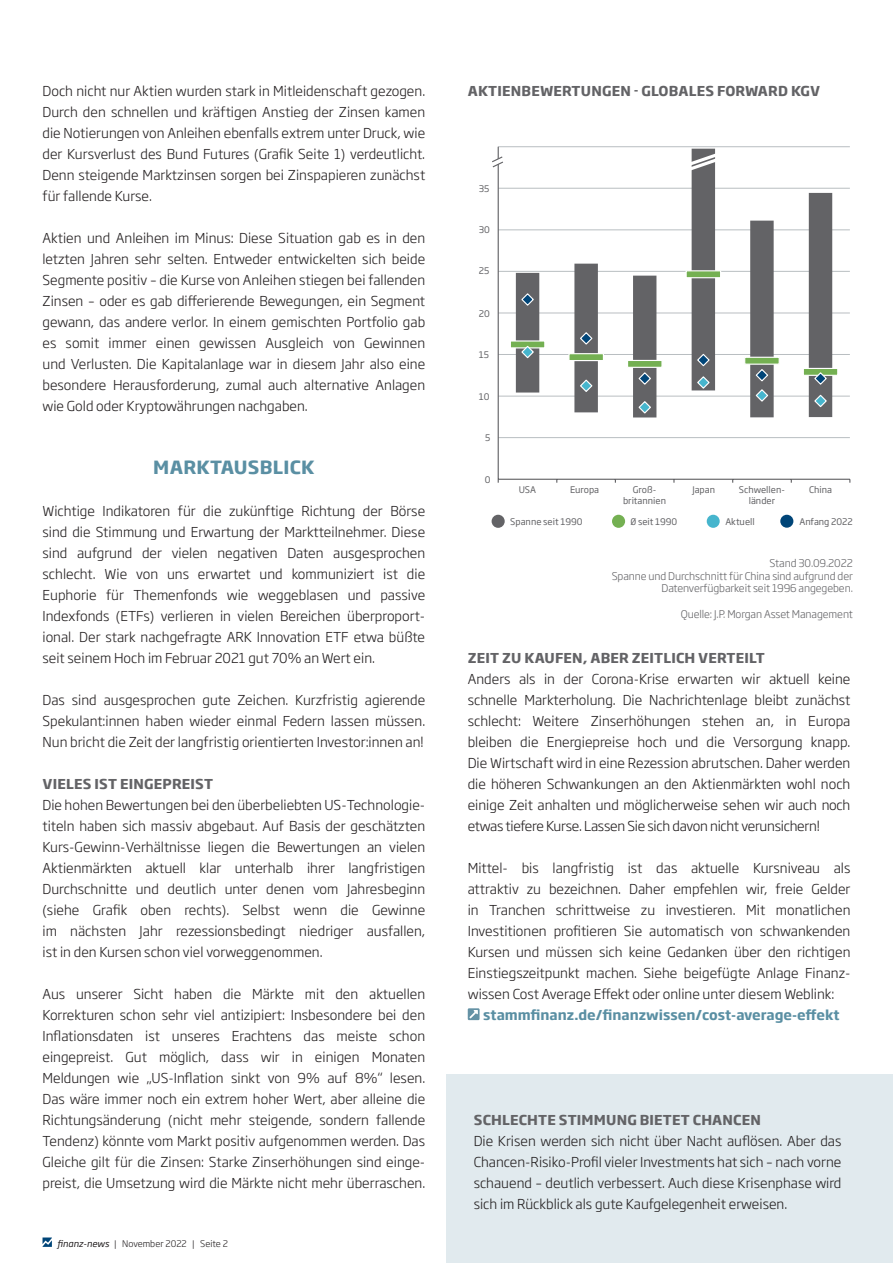
<style>
.page{position:relative;width:893px;height:1263px;background:#fff}
.page>*{position:absolute;margin:0;border:0;box-sizing:border-box;transform-origin:0 0}
.t1{font:700 18px "Soho Gothic Pro";letter-spacing:.015em;color:#5a8fa3}
.t2{font:300 13.5px/21px "Soho Gothic Pro";color:#231f20;text-align:justify}
.t3{font:700 13.5px "Soho Gothic Pro";letter-spacing:.015em;color:#636366}
.t4{font:700 13.5px "Soho Gothic Pro";color:#5a8fa3}
.t5{font:300 10.5px/12.6px "Soho Gothic Pro";letter-spacing:-.01em;color:#636366;text-align:right}
.t6{font:9px/10.8px "Soho Gothic Pro";color:#636366;text-align:center}
.t7{font:300 9px "Soho Gothic Pro";color:#231f20}
.s1{font-weight:400;font-style:italic}
</style>
<div class="page">
<svg style="left:43px;top:1237px;width:9px;height:10px"></svg>
<div style="left:447px;top:1075px;width:446px;height:188px;background:#e1eaee"></div>
<hr style="left:498px;top:146px;width:352px;height:1px;background:#b9bec1">
<hr style="left:498px;top:188px;width:352px;height:1px;background:#b9bec1">
<hr style="left:498px;top:230px;width:352px;height:1px;background:#b9bec1">
<hr style="left:498px;top:271px;width:352px;height:1px;background:#b9bec1">
<hr style="left:498px;top:313px;width:352px;height:1px;background:#b9bec1">
<hr style="left:498px;top:354px;width:352px;height:1px;background:#b9bec1">
<hr style="left:498px;top:396px;width:352px;height:1px;background:#b9bec1">
<hr style="left:498px;top:437px;width:352px;height:1px;background:#b9bec1">
<svg style="left:516px;top:149px;width:316px;height:268px"></svg>
<hr style="left:498px;top:147px;width:1px;height:332px;background:#636366">
<hr style="left:498px;top:479px;width:352px;height:1px;background:#636366">
<div style="left:510px;top:340px;width:35px;height:8px;background:#74b052;border:1px solid #fff"></div>
<div style="left:568px;top:353px;width:36px;height:8px;background:#74b052;border:1px solid #fff"></div>
<div style="left:627px;top:360px;width:36px;height:8px;background:#74b052;border:1px solid #fff"></div>
<div style="left:686px;top:270px;width:35px;height:8px;background:#74b052;border:1px solid #fff"></div>
<div style="left:744px;top:357px;width:36px;height:8px;background:#74b052;border:1px solid #fff"></div>
<div style="left:803px;top:368px;width:35px;height:8px;background:#74b052;border:1px solid #fff"></div>
<svg style="left:520px;top:292px;width:15px;height:15px"></svg>
<svg style="left:579px;top:331px;width:14px;height:15px"></svg>
<svg style="left:637px;top:371px;width:15px;height:15px"></svg>
<svg style="left:696px;top:353px;width:15px;height:14px"></svg>
<svg style="left:755px;top:368px;width:14px;height:14px"></svg>
<svg style="left:813px;top:372px;width:15px;height:14px"></svg>
<svg style="left:520px;top:345px;width:15px;height:14px"></svg>
<svg style="left:579px;top:378px;width:14px;height:15px"></svg>
<svg style="left:637px;top:400px;width:15px;height:15px"></svg>
<svg style="left:696px;top:375px;width:15px;height:15px"></svg>
<svg style="left:755px;top:388px;width:14px;height:15px"></svg>
<svg style="left:813px;top:394px;width:15px;height:14px"></svg>
<svg style="left:685px;top:152px;width:37px;height:20px"></svg>
<svg style="left:492px;top:153px;width:11px;height:17px"></svg>
<svg style="left:468px;top:1008px;width:12px;height:12px"></svg>
<div style="left:492px;top:515px;width:13px;height:13px;background:#636366;border-radius:50%"></div>
<div style="left:612px;top:515px;width:13px;height:13px;background:#74b052;border-radius:50%"></div>
<div style="left:707px;top:515px;width:13px;height:13px;background:#46b5cd;border-radius:50%"></div>
<div style="left:780px;top:515px;width:13px;height:13px;background:#004578;border-radius:50%"></div>
<p class="t2" style="left:43px;top:80px;width:384px">Doch nicht nur Aktien wurden stark in Mitleidenschaft gezogen.<br>Durch den schnellen und kräftigen Anstieg der Zinsen kamen die Notierungen von Anleihen ebenfalls extrem unter Druck, wie der Kursverlust des Bund Futures (Grafik Seite 1) verdeutlicht.<br>Denn steigende Marktzinsen sorgen bei Zinspapieren zunächst für fallende Kurse.</p>
<p class="t2" style="left:43px;top:227px;width:384px">Aktien und Anleihen im Minus: Diese Situation gab es in den letzten Jahren sehr selten. Entweder entwickelten sich beide Segmente positiv – die Kurse von Anleihen stiegen bei fallenden Zinsen – oder es gab differierende Bewegungen, ein Segment gewann, das andere verlor. In einem gemischten Portfolio gab es somit immer einen gewissen Ausgleich von Gewinnen und Verlusten. Die Kapitalanlage war in diesem Jahr also eine besondere Herausforderung, zumal auch alternative Anlagen wie Gold oder Kryptowährungen nachgaben.</p>
<h1 class="t1" style="left:153px;top:453px;width:163px">MARKTAUSBLICK</h1>
<p class="t2" style="left:43px;top:500px;width:384px">Wichtige Indikatoren für die zukünftige Richtung der Börse sind die Stimmung und Erwartung der Marktteilnehmer. Diese sind aufgrund der vielen negativen Daten ausgesprochen schlecht. Wie von uns erwartet und kommuniziert ist die Euphorie für Themenfonds wie weggeblasen und passive Indexfonds (ETFs) verlieren in vielen Bereichen überproport&shy;ional. Der stark nachgefragte ARK Innovation ETF etwa büßte seit seinem Hoch im Februar 2021 gut 70% an Wert ein.</p>
<p class="t2" style="left:43px;top:689px;width:384px">Das sind ausgesprochen gute Zeichen. Kurzfristig agierende Spekulant:innen haben wieder einmal Federn lassen müssen.<br>Nun bricht die Zeit der langfristig orientierten Investor:innen an!</p>
<p class="t3" style="left:43px;top:773px;width:172px">VIELES IST EINGEPREIST</p>
<p class="t2" style="left:43px;top:794px;width:384px">Die hohen Bewertungen bei den überbeliebten US-Technologie&shy;titeln haben sich massiv abgebaut. Auf Basis der geschätzten Kurs-Gewinn-Verhältnisse liegen die Bewertungen an vielen Aktienmärkten aktuell klar unterhalb ihrer langfristigen Durchschnitte und deutlich unter denen vom Jahresbeginn (siehe Grafik oben rechts). Selbst wenn die Gewinne im nächsten Jahr rezessionsbedingt niedriger ausfallen, ist in den Kursen schon viel vorweggenommen.</p>
<p class="t2" style="left:43px;top:983px;width:384px">Aus unserer Sicht haben die Märkte mit den aktuellen Korrekturen schon sehr viel antizipiert: Insbesondere bei den Inflationsdaten ist unseres Erachtens das meiste schon eingepreist. Gut möglich, dass wir in einigen Monaten Meldungen wie „US-Inflation sinkt von 9% auf 8%“ lesen.<br>Das wäre immer noch ein extrem hoher Wert, aber alleine die Richtungsänderung (nicht mehr steigende, sondern fallende Tendenz) könnte vom Markt positiv aufgenommen werden. Das Gleiche gilt für die Zinsen: Starke Zinserhöhungen sind einge&shy;preist, die Umsetzung wird die Märkte nicht mehr überraschen.</p>
<p class="t7" style="left:57px;top:1236px;width:172px"><span class="s1">finanz-news</span> | November 2022 | Seite 2</p>
<p class="t3" style="left:468px;top:80px;width:354px">AKTIENBEWERTUNGEN - GLOBALES FORWARD KGV</p>
<p class="t6" style="left:479px;top:183px;width:12px">35</p>
<p class="t6" style="left:479px;top:223px;width:13px">30</p>
<p class="t6" style="left:479px;top:264px;width:12px">25</p>
<p class="t6" style="left:479px;top:307px;width:13px">20</p>
<p class="t6" style="left:479px;top:348px;width:12px">15</p>
<p class="t6" style="left:479px;top:390px;width:12px">10</p>
<p class="t6" style="left:485px;top:431px;width:7px">5</p>
<p class="t6" style="left:485px;top:474px;width:7px">0</p>
<p class="t6" style="left:623px;top:484px;width:45px">Groß&shy;britannien</p>
<p class="t6" style="left:692px;top:484px;width:24px">Japan</p>
<p class="t6" style="left:739px;top:484px;width:48px">Schwellen&shy;länder</p>
<p class="t6" style="left:519px;top:484px;width:19px">USA</p>
<p class="t6" style="left:570px;top:484px;width:31px">Europa</p>
<p class="t6" style="left:809px;top:484px;width:24px">China</p>
<p class="t6" style="left:510px;top:516px;width:74px">Spanne seit 1990</p>
<p class="t6" style="left:630px;top:516px;width:48px">0 seit 1990</p>
<p class="t6" style="left:725px;top:516px;width:31px">Aktuell</p>
<p class="t6" style="left:799px;top:516px;width:55px">Anfang 2022</p>
<p class="t5" style="left:612px;top:556px;width:243px">Stand 30.09.2022<br>Spanne und Durchschnitt für China sind aufgrund der<br>Datenverfügbarkeit seit 1996 angegeben.</p>
<p class="t5" style="left:681px;top:607px;width:174px">Quelle: J.P. Morgan Asset Management</p>
<p class="t3" style="left:468px;top:647px;width:298px">ZEIT ZU KAUFEN, ABER ZEITLICH VERTEILT</p>
<p class="t2" style="left:468px;top:668px;width:384px">Anders als in der Corona-Krise erwarten wir aktuell keine schnelle Markterholung. Die Nachrichtenlage bleibt zunächst schlecht: Weitere Zinserhöhungen stehen an, in Europa bleiben die Energiepreise hoch und die Versorgung knapp.<br>Die Wirtschaft wird in eine Rezession abrutschen. Daher werden die höheren Schwankungen an den Aktienmärkten wohl noch einige Zeit anhalten und möglicherweise sehen wir auch noch etwas tiefere Kurse. Lassen Sie sich davon nicht verunsichern!</p>
<p class="t2" style="left:468px;top:857px;width:384px">Mittel- bis langfristig ist das aktuelle Kursniveau als attraktiv zu bezeichnen. Daher empfehlen wir, freie Gelder in Tranchen schrittweise zu investieren. Mit monatlichen Investitionen profitieren Sie automatisch von schwankenden Kursen und müssen sich keine Gedanken über den richtigen Einstiegszeitpunkt machen. Siehe beigefügte Anlage Finanz&shy;wissen Cost Average Effekt oder online unter diesem Weblink:</p>
<p class="t4" style="left:483px;top:1004px;width:358px">stammfinanz.de/finanzwissen/cost-average-effekt</p>
<p class="t3" style="left:474px;top:1109px;width:289px">SCHLECHTE STIMMUNG BIETET CHANCEN</p>
<p class="t2" style="left:474px;top:1130px;width:369px">Die Krisen werden sich nicht über Nacht auflösen. Aber das Chancen-Risiko-Profil vieler Investments hat sich – nach vorne schauend – deutlich verbessert. Auch diese Krisenphase wird sich im Rückblick als gute Kaufgelegenheit erweisen.</p>
</div>
